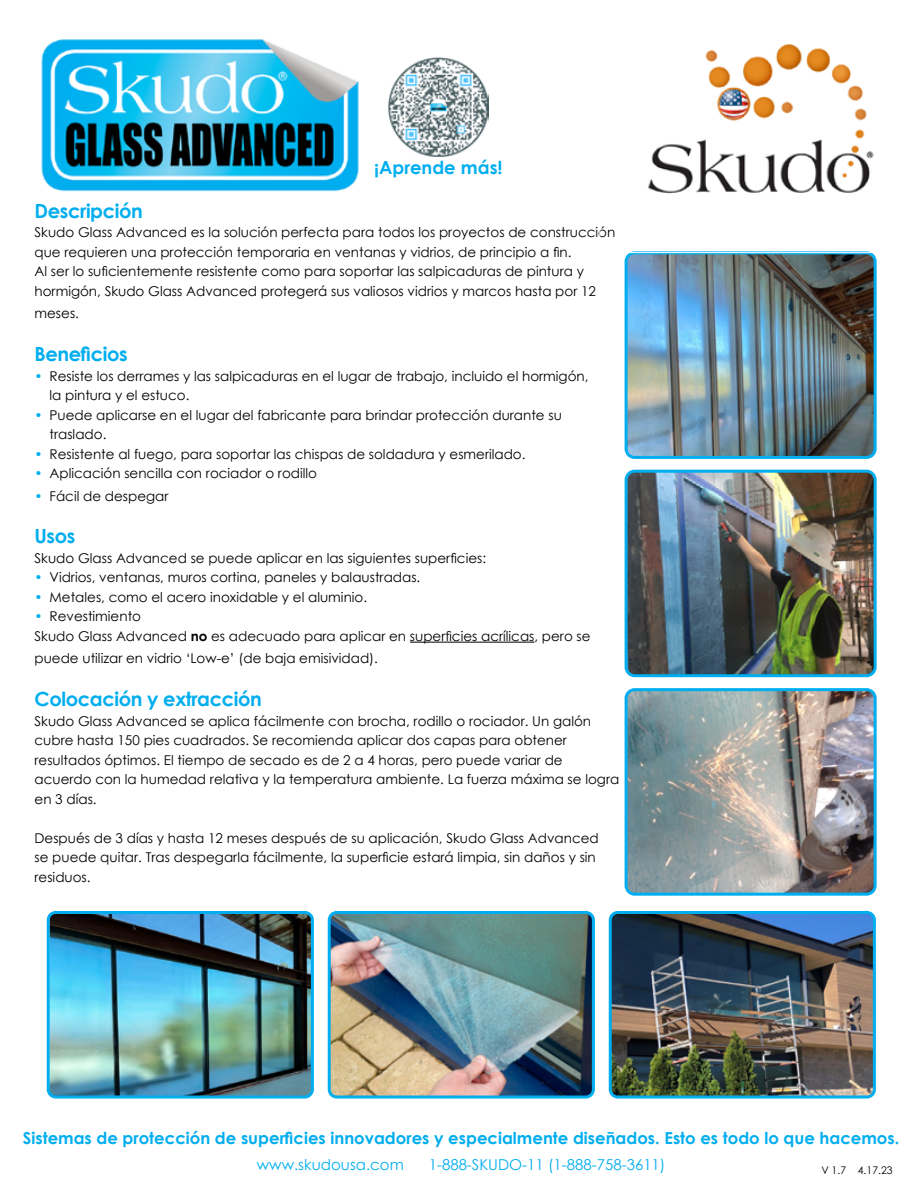
<style>
.page{position:relative;width:918px;height:1188px;background:#fff}
.page>*{position:absolute;margin:0;border:0;box-sizing:border-box;transform-origin:0 0}
.t1{font:700 19.5px "Century Gothic";letter-spacing:-.02em;color:#00aeef}
.t2{font:700 18px "Century Gothic";color:#00aeef}
.t3{font:700 16.5px "Century Gothic";color:#00aeef}
.t4{font:15px "Century Gothic";color:#00aeef}
.t5{font:13.5px/19.5px "Century Gothic";color:#000}
.t6{font:10.5px "Century Gothic";color:#000}
.s1{color:#00aeef}
.s2{font-weight:700}
</style>
<div class="page">
<hr style="left:410px;top:642px;width:124px;height:1px;background:#000">
<img style="left:629px;top:255px;width:244px;height:200px">
<div style="left:625px;top:251px;width:252px;height:208px;border:3px solid #00aeef;border-radius:9px"></div>
<img style="left:626px;top:471px;width:247px;height:205px">
<div style="left:625px;top:470px;width:252px;height:207px;border:3px solid #00aeef;border-radius:9px"></div>
<img style="left:629px;top:692px;width:244px;height:200px">
<div style="left:625px;top:688px;width:252px;height:208px;border:3px solid #00aeef;border-radius:9px"></div>
<img style="left:332px;top:915px;width:259px;height:180px">
<div style="left:328px;top:911px;width:267px;height:188px;border:3px solid #00aeef;border-radius:8px"></div>
<img style="left:51px;top:915px;width:259px;height:180px">
<div style="left:47px;top:911px;width:267px;height:188px;border:3px solid #00aeef;border-radius:8px"></div>
<img style="left:613px;top:915px;width:259px;height:180px">
<div style="left:609px;top:911px;width:267px;height:188px;border:3px solid #00aeef;border-radius:8px"></div>
<div style="left:600px;top:27px;width:301px;height:226px;border:1px solid #fff;border-radius:9px"></div>
<img style="left:648px;top:44px;width:226px;height:150px">
<img style="left:41px;top:39px;width:318px;height:153px">
<img style="left:389px;top:57px;width:99px;height:100px">
<h2 class="t2" style="left:374px;top:154px;width:130px">¡Aprende más!</h2>
<h1 class="t1" style="left:35px;top:196px;width:110px">Descripción</h1>
<p class="t5" style="left:35px;top:223px;width:582px">Skudo Glass Advanced es la solución perfecta para todos los proyectos de construcción que requieren una protección temporaria en ventanas y vidrios, de principio a fin.<br>Al ser lo suficientemente resistente como para soportar las salpicaduras de pintura y hormigón, Skudo Glass Advanced protegerá sus valiosos vidrios y marcos hasta por 12</p>
<p class="t5" style="left:35px;top:303px;width:46px">meses.</p>
<h1 class="t1" style="left:35px;top:339px;width:95px">Beneficios</h1>
<p class="t5" style="left:50px;top:366px;width:540px;text-indent:-15px"><span class="s1">•</span> Resiste los derrames y las salpicaduras en el lugar de trabajo, incluido el hormigón, la pintura y el estuco.</p>
<p class="t5" style="left:50px;top:405px;width:514px;text-indent:-15px"><span class="s1">•</span> Puede aplicarse en el lugar del fabricante para brindar protección durante su traslado.</p>
<p class="t5" style="left:35px;top:444px;width:492px"><span class="s1">•</span> Resistente al fuego, para soportar las chispas de soldadura y esmerilado.</p>
<p class="t5" style="left:35px;top:463px;width:284px"><span class="s1">•</span> Aplicación sencilla con rociador o rodillo</p>
<p class="t5" style="left:35px;top:486px;width:136px"><span class="s1">•</span> Fácil de despegar</p>
<h1 class="t1" style="left:35px;top:521px;width:42px">Usos</h1>
<p class="t5" style="left:35px;top:548px;width:453px">Skudo Glass Advanced se puede aplicar en las siguientes superficies:</p>
<p class="t5" style="left:35px;top:568px;width:387px"><span class="s1">•</span> Vidrios, ventanas, muros cortina, paneles y balaustradas.</p>
<p class="t5" style="left:35px;top:587px;width:334px"><span class="s1">•</span> Metales, como el acero inoxidable y el aluminio.</p>
<p class="t5" style="left:35px;top:606px;width:558px"><span class="s1">•</span> Revestimiento<br>Skudo Glass Advanced <span class="s2">no</span> es adecuado para aplicar en superficies acrílicas, pero se</p>
<p class="t5" style="left:35px;top:648px;width:345px">puede utilizar en vidrio ‘Low-e’ (de baja emisividad).</p>
<h1 class="t1" style="left:35px;top:684px;width:229px">Colocación y extracción</h1>
<p class="t5" style="left:35px;top:711px;width:586px">Skudo Glass Advanced se aplica fácilmente con brocha, rodillo o rociador. Un galón cubre hasta 150 pies cuadrados. Se recomienda aplicar dos capas para obtener resultados óptimos. El tiempo de secado es de 2 a 4 horas, pero puede variar de acuerdo con la humedad relativa y la temperatura ambiente. La fuerza máxima se logra en 3 días.</p>
<p class="t5" style="left:35px;top:828px;width:566px">Después de 3 días y hasta 12 meses después de su aplicación, Skudo Glass Advanced se puede quitar. Tras despegarla fácilmente, la superficie estará limpia, sin daños y sin residuos.</p>
<p class="t3" style="left:23px;top:1126px;width:878px">Sistemas de protección de superficies innovadores y especialmente diseñados. Esto es todo lo que hacemos.</p>
<p class="t4" style="left:257px;top:1154px;width:149px">www.skudousa.com</p>
<p class="t4" style="left:429px;top:1154px;width:238px">1-888-SKUDO-11 (1-888-758-3611)</p>
<p class="t6" style="left:821px;top:1163px;width:73px">V 1.7 4.17.23</p>
</div>
